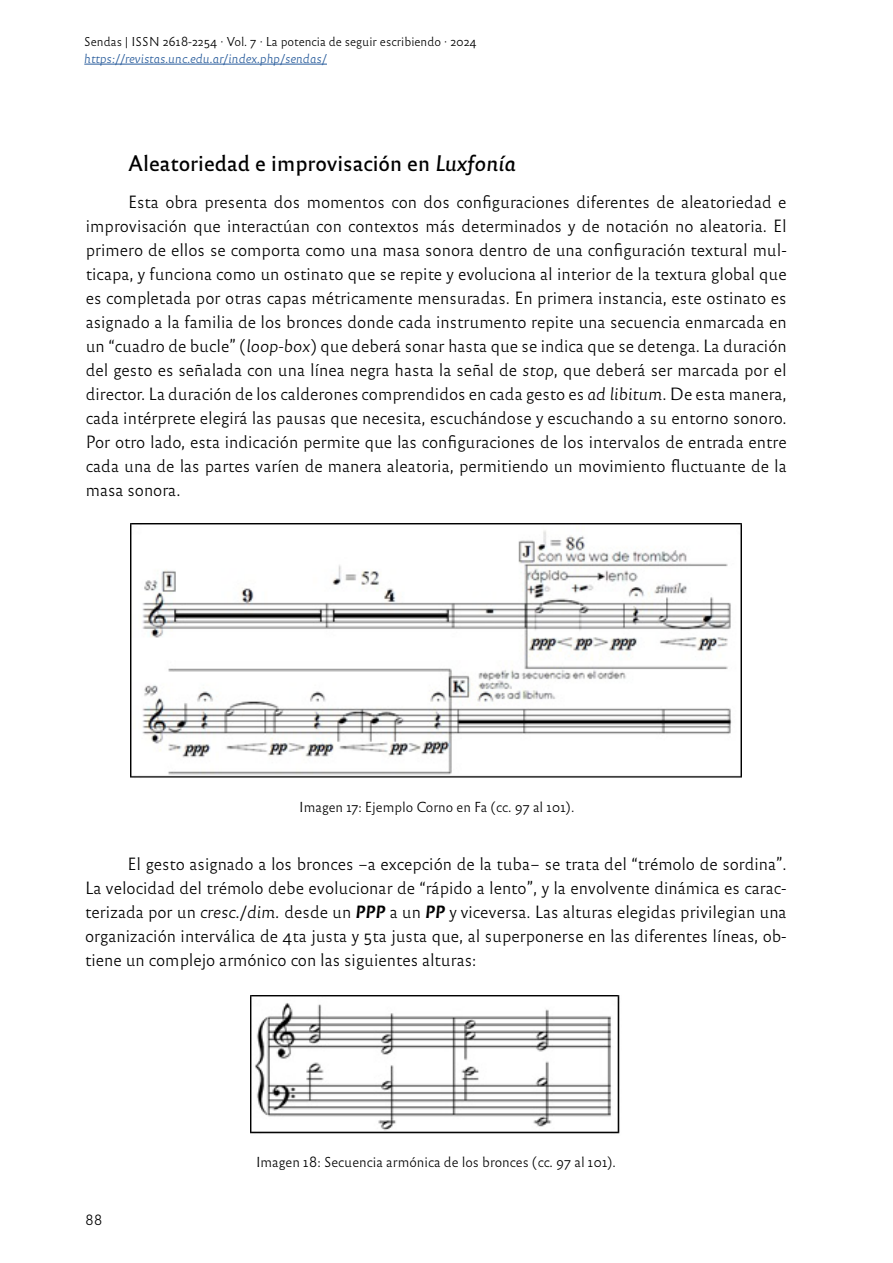
<style>
.page{position:relative;width:893px;height:1263px;background:#fff}
.page>*{position:absolute;margin:0;border:0;box-sizing:border-box;transform-origin:0 0}
.t1{font:21px "Reforma 2018 Gris";color:#000}
.t2{font:16.5px/24px "Reforma 2018 Blanca";color:#000;text-align:justify}
.t3{font:13.5px "Reforma 2018 Blanca";color:#000}
.t4{font:12px "Reforma 2018 Blanca";color:#000}
.t5{font:12px "Reforma 2018 Blanca Italica";color:#275b9b}
.s1{font-style:inherit}
.s2{font-family:"Reforma 2018 Gris Italica"}
.s3{font-family:"Reforma 2018 Blanca Italica"}
.s4{font-family:"Reforma 2018 Negra Italica"}
</style>
<div class="page">
<hr style="left:84px;top:64px;width:243px;height:1px;background:#275b9b">
<img style="left:130px;top:523px;width:612px;height:255px">
<img style="left:250px;top:995px;width:370px;height:139px">
<p class="t4" style="left:84px;top:35px;width:394px"><span class="s1">S</span>endas <span class="s1">| ISSN 2618-2254 ·</span> Vol. <span class="s1">7 ·</span> La potencia de seguir escribiendo <span class="s1">· 2024</span></p>
<p class="t5" style="left:84px;top:51px;width:244px">https://revistas.unc.edu.ar/index.php/sendas/</p>
<p class="t1" style="left:128px;top:151px;width:389px">Aleatoriedad e improvisación en <span class="s2">Luxfonía</span></p>
<p class="t2" style="left:86px;top:190px;width:702px;text-indent:43px">Esta obra presenta dos momentos con dos configuraciones diferentes de aleatoriedad e improvisación que interactúan con contextos más determinados y de notación no aleatoria. El primero de ellos se comporta como una masa sonora dentro de una configuración textural mul&shy;ticapa, y funciona como un ostinato que se repite y evoluciona al interior de la textura global que es completada por otras capas métricamente mensuradas. En primera instancia, este ostinato es asignado a la familia de los bronces donde cada instrumento repite una secuencia enmarcada en un “cuadro de bucle” (<span class="s3">loop-box</span>) que deberá sonar hasta que se indica que se detenga. La duración del gesto es señalada con una línea negra hasta la señal de <span class="s3">stop</span>, que deberá ser marcada por el director. La duración de los calderones comprendidos en cada gesto es <span class="s3">ad libitum</span>. De esta manera, cada intérprete elegirá las pausas que necesita, escuchándose y escuchando a su entorno sonoro.<br>Por otro lado, esta indicación permite que las configuraciones de los intervalos de entrada entre cada una de las partes varíen de manera aleatoria, permitiendo un movimiento fluctuante de la masa sonora.</p>
<p class="t3" style="left:299px;top:799px;width:277px">Imagen 17: Ejemplo Corno en Fa (cc. 97 al 101).</p>
<p class="t2" style="left:85px;top:852px;width:703px;text-indent:43px">El gesto asignado a los bronces –a excepción de la tuba– se trata del “trémolo de sordina”.<br>La velocidad del trémolo debe evolucionar de “rápido a lento”, y la envolvente dinámica es carac&shy;terizada por un <span class="s3">cresc./dim.</span> desde un <span class="s4">PPP</span> a un <span class="s4">PP</span> y viceversa. Las alturas elegidas privilegian una organización interválica de 4ta justa y 5ta justa que, al superponerse en las diferentes líneas, ob&shy;tiene un complejo armónico con las siguientes alturas:</p>
<p class="t3" style="left:85px;top:1212px;width:19px">88</p>
<p class="t3" style="left:256px;top:1155px;width:361px">Imagen 18: Secuencia armónica de los bronces (cc. 97 al 101).</p>
</div>
